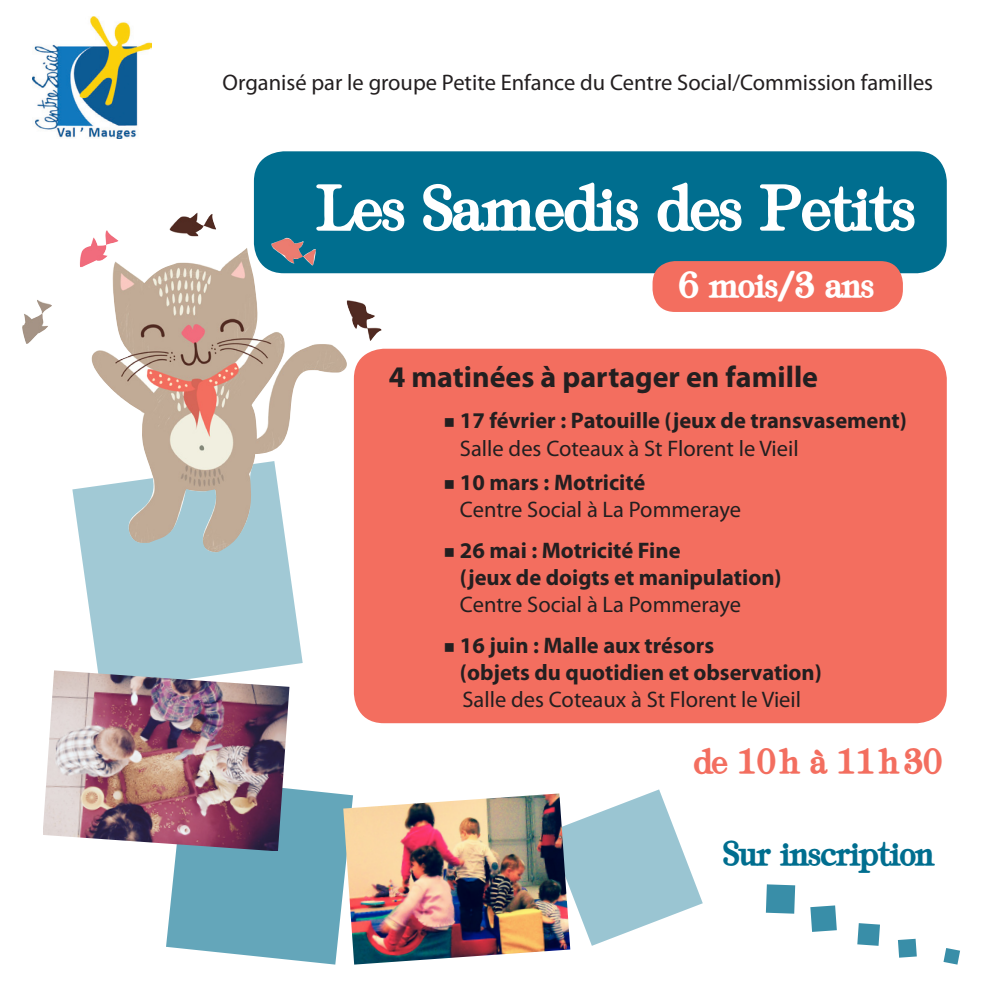
<style>
.page{position:relative;width:993px;height:993px;background:#fff}
.page>*{position:absolute;margin:0;border:0;box-sizing:border-box;transform-origin:0 0}
.t1{font:700 62.5px "Albrecht SSK";color:#fff}
.t2{font:700 35px "Albrecht SSK";color:#fff}
.t3{font:700 33.75px "Albrecht SSK";color:#006e8f}
.t4{font:700 33.75px "Albrecht SSK";color:#f36e5f}
.t5{font:700 30px "Myriad Pro";color:#231f20}
.t6{font:700 22.5px/27px "Myriad Pro";color:#231f20}
.t7{font:22.5px/27px "Myriad Pro";color:#231f20}
.s1{font-weight:400}
.s2{font-weight:700}
</style>
<div class="page">
<svg style="left:166px;top:788px;width:177px;height:176px;background:#73aec0"></svg>
<svg style="left:81px;top:552px;width:221px;height:139px;background:#a8cdd8"></svg>
<div style="left:254px;top:151px;width:692px;height:122px;background:#006e8f;border-radius:30px"></div>
<svg style="left:570px;top:789px;width:132px;height:156px"></svg>
<img style="left:33px;top:17px;width:119px;height:122px">
<div style="left:652px;top:261px;width:250px;height:51px;background:#f36e5f;border-radius:22px"></div>
<svg style="left:765px;top:884px;width:30px;height:29px"></svg>
<svg style="left:810px;top:905px;width:26px;height:26px"></svg>
<svg style="left:857px;top:923px;width:22px;height:22px"></svg>
<svg style="left:897px;top:938px;width:19px;height:19px"></svg>
<svg style="left:943px;top:948px;width:16px;height:16px"></svg>
<div style="left:354px;top:348px;width:592px;height:375px;background:#f36e5f;border-radius:30px"></div>
<img style="left:22px;top:212px;width:327px;height:340px">
<img style="left:343px;top:793px;width:227px;height:171px">
<img style="left:43px;top:670px;width:246px;height:181px">
<p class="t7" style="left:222px;top:68px;width:711px">Organisé par le groupe Petite Enfance du Centre Social/Commission familles</p>
<p class="t1" style="left:316px;top:168px;width:599px">Les Samedis des Petits</p>
<p class="t2" style="left:678px;top:263px;width:196px">6 mois/3 ans</p>
<p class="t5" style="left:388px;top:357px;width:430px">4 matinées à partager en famille</p>
<p class="t6" style="left:460px;top:406px;width:448px;text-indent:-16px">■ 17 février : Patouille (jeux de transvasement)<br><span class="s1">Salle des Coteaux à St Florent le Vieil</span></p>
<p class="t7" style="left:460px;top:468px;width:282px;text-indent:-16px">■ <span class="s2">10 mars : Motricité<br></span>Centre Social à La Pommeraye</p>
<p class="t6" style="left:460px;top:536px;width:323px;text-indent:-16px">■ 26 mai : Motricité Fine<br>(jeux de doigts et manipulation)<br><span class="s1">Centre Social à La Pommeraye</span></p>
<p class="t6" style="left:460px;top:631px;width:363px;text-indent:-16px">■ 16 juin : Malle aux trésors<br>(objets du quotidien et observation)<br><span class="s1">Salle des Coteaux à St Florent le Vieil</span></p>
<p class="t4" style="left:693px;top:740px;width:250px">de 10h à 11h30</p>
<p class="t3" style="left:723px;top:831px;width:212px">Sur inscription</p>
</div>
